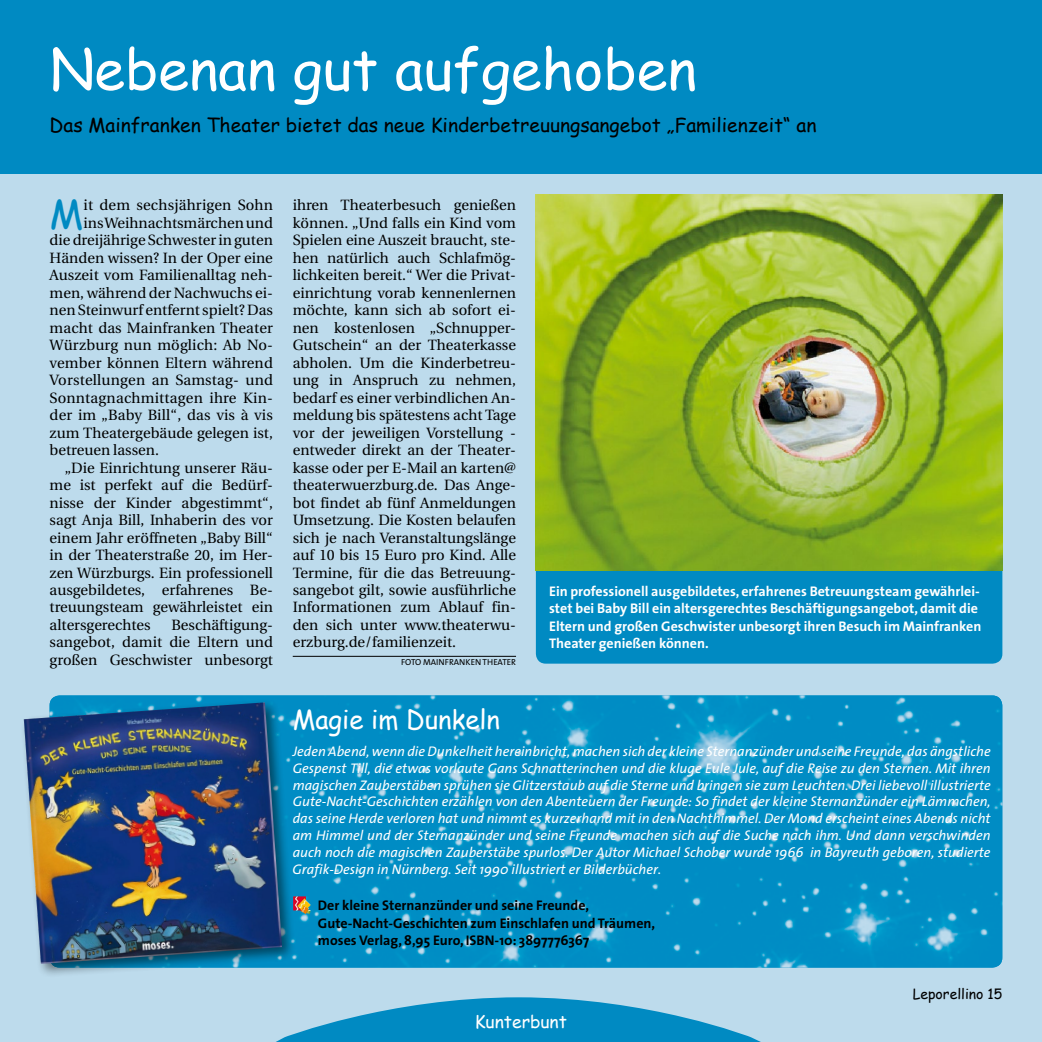
<style>
.page{position:relative;width:1042px;height:1042px;background:#bddbec}
.page>*{position:absolute;margin:0;border:0;box-sizing:border-box;transform-origin:0 0}
.t1{font:56px "Comic Sans MS";color:#fff}
.t2{font:38.5px "Comic Sans MS";color:#008ac2}
.t3{font:26.25px "Comic Sans MS";color:#fff}
.t4{font:19.25px "Comic Sans MS";color:#000}
.t5{font:17.5px "Comic Sans MS";color:#fff}
.t6{font:14.88px/17.5px "Utopia";color:#000;text-align:justify}
.t7{font:italic 14px/16.8px "The Sans";color:#fff;text-align:justify}
.t8{font:700 14px/17.5px "The Sans";color:#fff}
.t9{font:700 14px/17.5px "The Sans";color:#000}
.t10{font:14px "Comic Sans MS";color:#000}
.t11{font:8.75px "The Sans Caps";color:#000}
</style>
<div class="page">
<div style="left:0;top:0;width:1042px;height:174px;background:#008ac2"></div>
<svg style="left:276px;top:997px;width:485px;height:45px"></svg>
<hr style="left:293px;top:656px;width:223px;height:1px;background:#000">
<img style="left:52px;top:695px;width:950px;height:272px">
<div style="left:536px;top:520px;width:466px;height:143px;background:#008ac2;border-radius:10px"></div>
<img style="left:536px;top:194px;width:466px;height:376px">
<div style="left:20px;top:698px;width:276px;height:280px;background:#000;opacity:.5"></div>
<img style="left:24px;top:702px;width:258px;height:262px">
<img style="left:293px;top:896px;width:17px;height:18px">
<h1 class="t1" style="left:50px;top:28px;width:648px">Nebenan gut aufgehoben</h1>
<p class="t4" style="left:50px;top:111px;width:768px">Das Mainfranken Theater bietet das neue Kinderbetreuungsangebot „Familienzeit“ an</p>
<h2 class="t2" style="left:50px;top:185px;width:35px">M</h2>
<p class="t6" style="left:84px;top:196px;width:191px">it dem sechsjährigen Sohn</p>
<p class="t6" style="left:84px;top:214px;width:191px">ins Weihnachtsmärchen und</p>
<p class="t6" style="left:50px;top:231px;width:225px">die dreijährige Schwester in guten</p>
<p class="t6" style="left:50px;top:249px;width:225px">Händen wissen? In der Oper eine</p>
<p class="t6" style="left:50px;top:266px;width:225px">Auszeit vom Familienalltag neh-</p>
<p class="t6" style="left:50px;top:284px;width:225px">men, während der Nachwuchs ei-</p>
<p class="t6" style="left:50px;top:301px;width:225px">nen Steinwurf entfernt spielt? Das</p>
<p class="t6" style="left:50px;top:319px;width:225px">macht das Mainfranken Theater</p>
<p class="t6" style="left:50px;top:336px;width:225px">Würzburg nun möglich: Ab No-</p>
<p class="t6" style="left:50px;top:354px;width:225px">vember können Eltern während</p>
<p class="t6" style="left:50px;top:371px;width:225px">Vorstellungen an Samstag- und</p>
<p class="t6" style="left:50px;top:389px;width:225px">Sonntagnachmittagen ihre Kin-</p>
<p class="t6" style="left:50px;top:406px;width:225px">der im „Baby Bill“, das vis à vis</p>
<p class="t6" style="left:50px;top:424px;width:225px">zum Theatergebäude gelegen ist,</p>
<p class="t6" style="left:50px;top:441px;width:111px">betreuen lassen.</p>
<p class="t6" style="left:64px;top:459px;width:210px">„Die Einrichtung unserer Räu-</p>
<p class="t6" style="left:50px;top:476px;width:225px">me ist perfekt auf die Bedürf-</p>
<p class="t6" style="left:50px;top:494px;width:225px">nisse der Kinder abgestimmt“,</p>
<p class="t6" style="left:50px;top:511px;width:225px">sagt Anja Bill, Inhaberin des vor</p>
<p class="t6" style="left:50px;top:529px;width:225px">einem Jahr eröffneten „Baby Bill“</p>
<p class="t6" style="left:50px;top:546px;width:225px">in der Theaterstraße 20, im Her-</p>
<p class="t6" style="left:50px;top:564px;width:225px">zen Würzburgs. Ein professionell</p>
<p class="t6" style="left:50px;top:581px;width:225px">ausgebildetes, erfahrenes Be-</p>
<p class="t6" style="left:50px;top:599px;width:225px">treuungsteam gewährleistet ein</p>
<p class="t6" style="left:50px;top:616px;width:103px">altersgerechtes</p>
<p class="t6" style="left:50px;top:616px;width:225px;text-indent:122px">Beschäftigung&shy;sangebot, damit die Eltern und großen Geschwister unbesorgt</p>
<p class="t6" style="left:293px;top:196px;width:225px">ihren Theaterbesuch genießen können. „Und falls ein Kind vom Spielen eine Auszeit braucht, ste&shy;hen natürlich auch Schlafmög&shy;lichkeiten bereit.“ Wer die Privat&shy;einrichtung vorab kennenlernen möchte, kann sich ab sofort ei&shy;nen kostenlosen „Schnupper-Gutschein“ an der Theaterkasse abholen. Um die Kinderbetreu&shy;ung in Anspruch zu nehmen, bedarf es einer verbindlichen An&shy;meldung bis spätestens acht Tage vor der jeweiligen Vorstellung - entweder direkt an der Theater&shy;kasse oder per E-Mail an karten@ theaterwuerzburg.de. Das Ange&shy;bot findet ab fünf Anmeldungen Umsetzung. Die Kosten belaufen sich je nach Veranstaltungslänge auf 10 bis 15 Euro pro Kind. Alle Termine, für die das Betreuung&shy;sangebot gilt, sowie ausführliche Informationen zum Ablauf fin&shy;den sich unter www.theaterwu&shy;erzburg.de/familienzeit.</p>
<p class="t11" style="left:401px;top:655px;width:116px">FOTO MAINFRANKEN THEATER</p>
<p class="t8" style="left:549px;top:582px;width:434px">Ein professionell ausgebildetes, erfahrenes Betreuungsteam gewährlei&shy;stet bei Baby Bill ein altersgerechtes Beschäftigungsangebot, damit die Eltern und großen Geschwister unbesorgt ihren Besuch im Mainfranken Theater genießen können.</p>
<h3 class="t3" style="left:293px;top:700px;width:209px">Magie im Dunkeln</h3>
<p class="t7" style="left:293px;top:742px;width:699px">Jeden Abend, wenn die Dunkelheit hereinbricht, machen sich der kleine Sternanzünder und seine Freunde, das ängstliche Gespenst Till, die etwas vorlaute Gans Schnatterinchen und die kluge Eule Jule, auf die Reise zu den Sternen. Mit ihren magischen Zauberstäben sprühen sie Glitzerstaub auf die Sterne und bringen sie zum Leuchten. Drei liebevoll illustrierte Gute-Nacht-Geschichten erzählen von den Abenteuern der Freunde: So findet der kleine Sternanzünder ein Lämmchen, das seine Herde verloren hat und nimmt es kurzerhand mit in den Nachthimmel. Der Mond erscheint eines Abends nicht am Himmel und der Sternanzünder und seine Freunde machen sich auf die Suche nach ihm. Und dann verschwinden auch noch die magischen Zauberstäbe spurlos. Der Autor Michael Schober wurde 1966 in Bayreuth geboren, studierte Grafik-Design in Nürnberg. Seit 1990 illustriert er Bilderbücher.</p>
<p class="t9" style="left:318px;top:896px;width:339px">Der kleine Sternanzünder und seine Freunde,<br>Gute-Nacht-Geschichten zum Einschlafen und Träumen, moses Verlag, 8,95 Euro, ISBN-10: 3897776367</p>
<p class="t5" style="left:475px;top:1008px;width:94px">Kunterbunt</p>
<p class="t10" style="left:913px;top:983px;width:91px">Leporellino 15</p>
</div>
